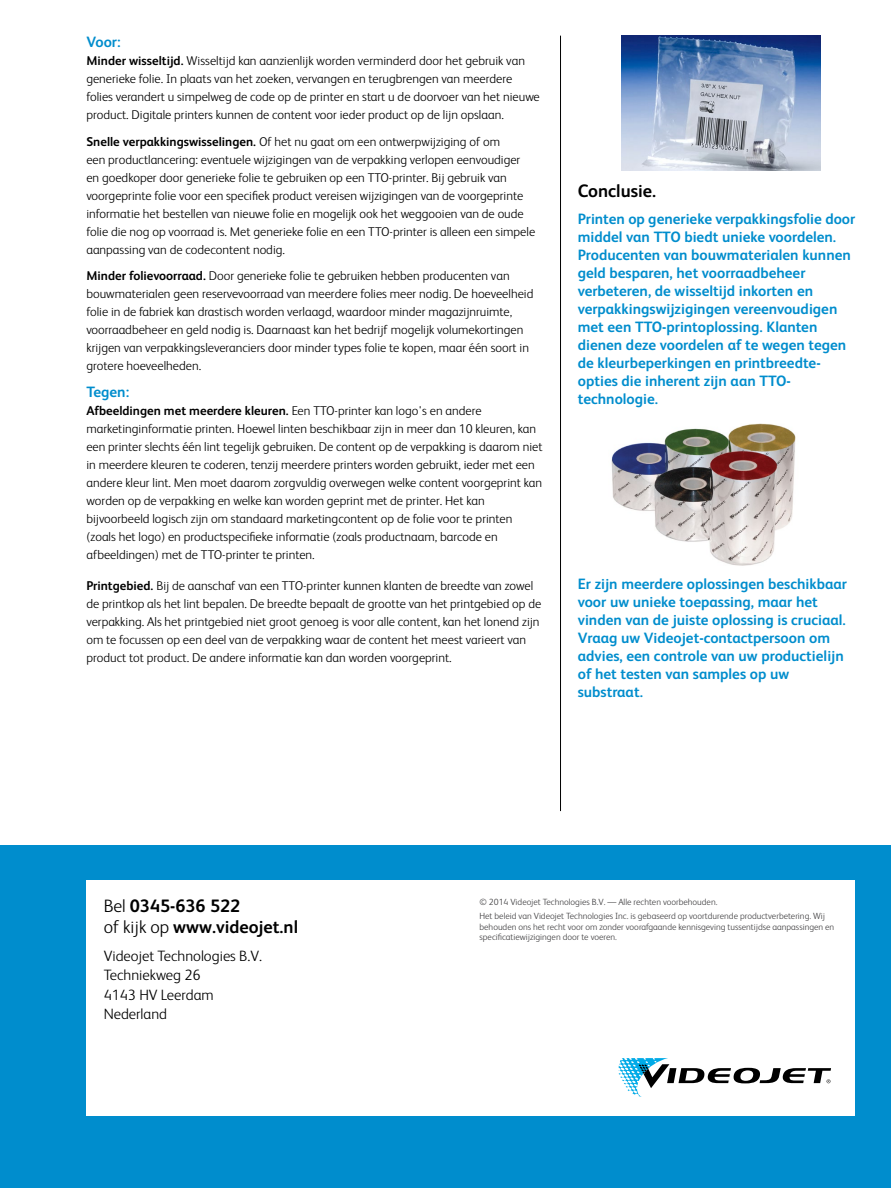
<style>
.page{position:relative;width:891px;height:1188px;background:#fff}
.page>*{position:absolute;margin:0;border:0;box-sizing:border-box;transform-origin:0 0}
.t1{font:700 18px/21px "FS Albert";color:#000}
.t2{font:700 15px/18px "FS Albert";color:#008dcd}
.t3{font:300 15px/19.5px "FS Albert";color:#000}
.t4{font:300 12.75px/18px "FS Albert";color:#000}
.t5{font:300 9px/14.7px "FS Albert";color:#414042}
.s1{font-weight:700}
.s2{font-weight:300}
</style>
<div class="page">
<div style="left:0;top:846px;width:891px;height:342px;background:#008dcd"></div>
<div style="left:86px;top:880px;width:769px;height:236px;background:#fff"></div>
<svg style="left:618px;top:1058px;width:213px;height:39px"></svg>
<hr style="left:560px;top:36px;width:1px;height:775px;background:#000">
<img style="left:611px;top:423px;width:185px;height:143px">
<img style="left:622px;top:36px;width:199px;height:135px">
<p class="t2" style="left:86px;top:33px;width:36px">Voor:</p>
<p class="t4" style="left:86px;top:52px;width:455px"><span class="s1">Minder wisseltijd.</span> Wisseltijd kan aanzienlijk worden verminderd door het gebruik van generieke folie. In plaats van het zoeken, vervangen en terugbrengen van meerdere folies verandert u simpelweg de code op de printer en start u de doorvoer van het nieuwe product. Digitale printers kunnen de content voor ieder product op de lijn opslaan.</p>
<p class="t4" style="left:86px;top:132px;width:450px"><span class="s1">Snelle verpakkingswisselingen.</span> Of het nu gaat om een ontwerpwijziging of om<br>een productlancering: eventuele wijzigingen van de verpakking verlopen eenvoudiger en goedkoper door generieke folie te gebruiken op een TTO-printer. Bij gebruik van voorgeprinte folie voor een specifiek product vereisen wijzigingen van de voorgeprinte informatie het bestellen van nieuwe folie en mogelijk ook het weggooien van de oude folie die nog op voorraad is. Met generieke folie en een TTO-printer is alleen een simpele aanpassing van de codecontent nodig.</p>
<p class="t4" style="left:86px;top:267px;width:449px"><span class="s1">Minder folievoorraad.</span> Door generieke folie te gebruiken hebben producenten van bouwmaterialen geen reservevoorraad van meerdere folies meer nodig. De hoeveelheid folie in de fabriek kan drastisch worden verlaagd, waardoor minder magazijnruimte, voorraadbeheer en geld nodig is. Daarnaast kan het bedrijf mogelijk volumekortingen krijgen van verpakkingsleveranciers door minder types folie te kopen, maar één soort in grotere hoeveelheden.</p>
<p class="t2" style="left:86px;top:383px;width:44px">Tegen:</p>
<p class="t4" style="left:86px;top:401px;width:458px"><span class="s1">Afbeeldingen met meerdere kleuren.</span> Een TTO-printer kan logo's en andere marketinginformatie printen. Hoewel linten beschikbaar zijn in meer dan 10 kleuren, kan een printer slechts één lint tegelijk gebruiken. De content op de verpakking is daarom niet in meerdere kleuren te coderen, tenzij meerdere printers worden gebruikt, ieder met een andere kleur lint. Men moet daarom zorgvuldig overwegen welke content voorgeprint kan worden op de verpakking en welke kan worden geprint met de printer. Het kan bijvoorbeeld logisch zijn om standaard marketingcontent op de folie voor te printen (zoals het logo) en productspecifieke informatie (zoals productnaam, barcode en afbeeldingen) met de TTO-printer te printen.</p>
<p class="t4" style="left:86px;top:576px;width:456px"><span class="s1">Printgebied.</span> Bij de aanschaf van een TTO-printer kunnen klanten de breedte van zowel de printkop als het lint bepalen. De breedte bepaalt de grootte van het printgebied op de verpakking. Als het printgebied niet groot genoeg is voor alle content, kan het lonend zijn om te focussen op een deel van de verpakking waar de content het meest varieert van product tot product. De andere informatie kan dan worden voorgeprint.</p>
<h1 class="t1" style="left:578px;top:180px;width:80px">Conclusie.</h1>
<p class="t2" style="left:578px;top:209px;width:279px">Printen op generieke verpakkingsfolie door middel van TTO biedt unieke voordelen.<br>Producenten van bouwmaterialen kunnen geld besparen, het voorraadbeheer verbeteren, de wisseltijd inkorten en verpakkingswijzigingen vereenvoudigen met een TTO-printoplossing. Klanten dienen deze voordelen af te wegen tegen de kleurbeperkingen en printbreedte&shy;opties die inherent zijn aan TTO&shy;technologie.</p>
<p class="t2" style="left:578px;top:575px;width:271px">Er zijn meerdere oplossingen beschikbaar voor uw unieke toepassing, maar het vinden van de juiste oplossing is cruciaal.<br>Vraag uw Videojet-contactpersoon om advies, een controle van uw productielijn of het testen van samples op uw substraat.</p>
<h1 class="t1" style="left:104px;top:895px;width:196px"><span class="s2">Bel</span> 0345-636 522<br><span class="s2">of kijk op</span> www.videojet.nl</h1>
<p class="t3" style="left:104px;top:946px;width:160px">Videojet Technologies B.V.<br>Techniekweg 26<br>4143 HV Leerdam<br>Nederland</p>
<p class="t5" style="left:480px;top:894px;width:347px">© 2014 Videojet Technologies B.V. — Alle rechten voorbehouden.<br>Het beleid van Videojet Technologies Inc. is gebaseerd op voortdurende productverbetering. Wij</p>
<p class="t5" style="left:480px;top:921px;width:356px;line-height:10.5px">behouden ons het recht voor om zonder voorafgaande kennisgeving tussentijdse aanpassingen en specificatiewijzigingen door te voeren.</p>
</div>
